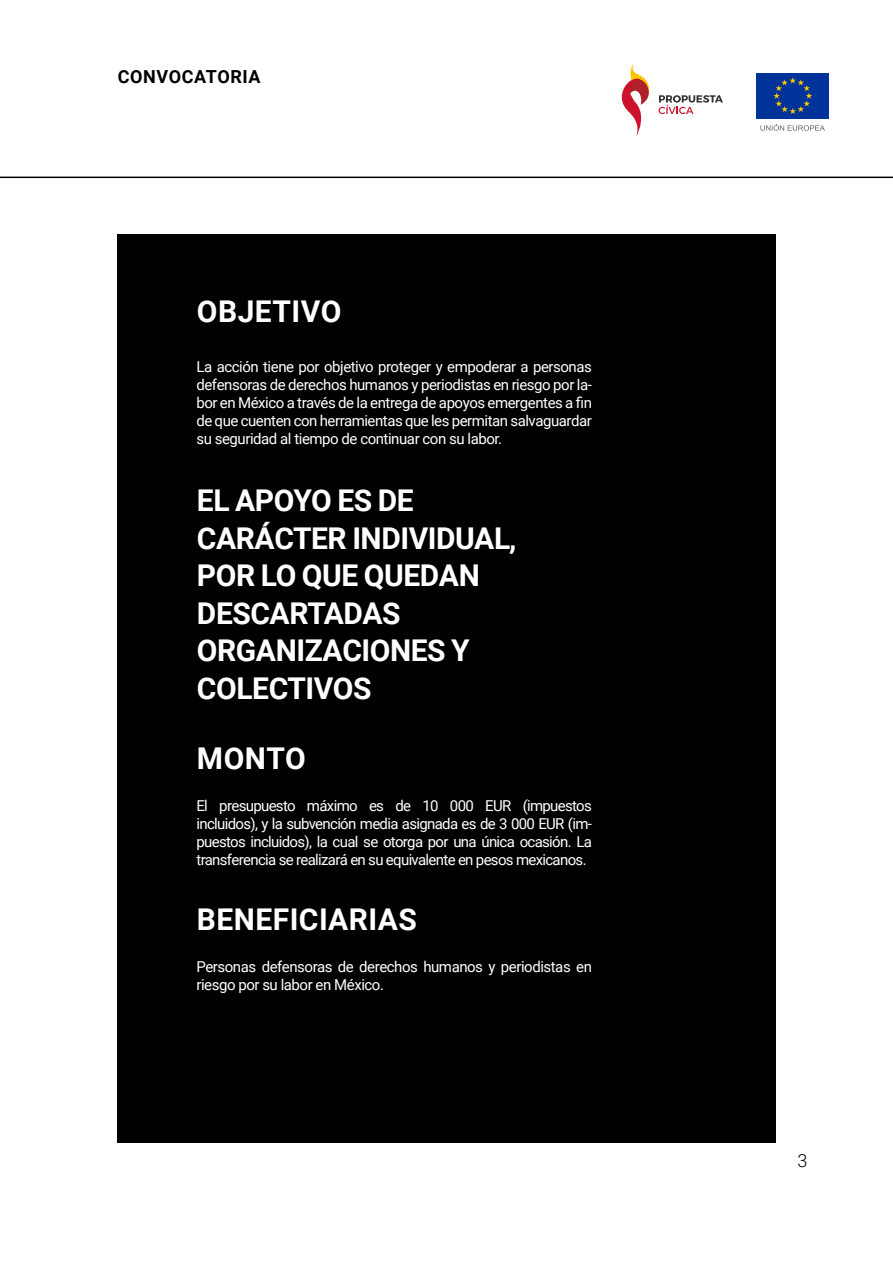
<style>
.page{position:relative;width:893px;height:1263px;background:#fff}
.page>*{position:absolute;margin:0;border:0;box-sizing:border-box;transform-origin:0 0}
.t1{font:700 30px/37.5px "Roboto";letter-spacing:-.015em;color:#fff}
.t2{font:700 30px "Roboto";letter-spacing:.015em;color:#fff}
.t3{font:700 18px "Roboto";letter-spacing:.035em;color:#000}
.t4{font:300 18px "Roboto";color:#000}
.t5{font:15px/18px "Roboto";letter-spacing:-.03em;color:#fff;text-align:justify}
</style>
<div class="page">
<div style="left:117px;top:234px;width:659px;height:908px;background:#000"></div>
<hr style="left:0;top:177px;width:893px;height:1px;background:#000">
<div style="left:756px;top:73px;width:73px;height:46px;background:#039"></div>
<svg style="left:773px;top:77px;width:39px;height:37px"></svg>
<svg style="left:760px;top:124px;width:65px;height:7px"></svg>
<svg style="left:659px;top:95px;width:64px;height:19px"></svg>
<svg style="left:621px;top:63px;width:28px;height:74px"></svg>
<p class="t3" style="left:118px;top:64px;width:144px">CONVOCATORIA</p>
<h1 class="t2" style="left:197px;top:291px;width:146px">OBJETIVO</h1>
<p class="t5" style="left:196px;top:357px;width:397px">La acción tiene por objetivo proteger y empoderar a personas defensoras de derechos humanos y periodistas en riesgo por la&shy;bor en México a través de la entrega de apoyos emergentes a fin de que cuenten con herramientas que les permitan salvaguardar su seguridad al tiempo de continuar con su labor.</p>
<h1 class="t1" style="left:197px;top:481px;width:321px">EL APOYO ES DE<br>CARÁCTER INDIVIDUAL,<br>POR LO QUE QUEDAN<br>DESCARTADAS<br>ORGANIZACIONES Y<br>COLECTIVOS</h1>
<h1 class="t1" style="left:197px;top:738px;width:110px">MONTO</h1>
<p class="t5" style="left:196px;top:796px;width:397px">El presupuesto máximo es de 10 000 EUR (impuestos incluidos), y la subvención media asignada es de 3 000 EUR (im&shy;puestos incluidos), la cual se otorga por una única ocasión. La transferencia se realizará en su equivalente en pesos mexicanos.</p>
<h1 class="t2" style="left:197px;top:898px;width:221px">BENEFICIARIAS</h1>
<p class="t5" style="left:196px;top:957px;width:397px">Personas defensoras de derechos humanos y periodistas en riesgo por su labor en México.</p>
<p class="t4" style="left:797px;top:1148px;width:11px">3</p>
</div>
